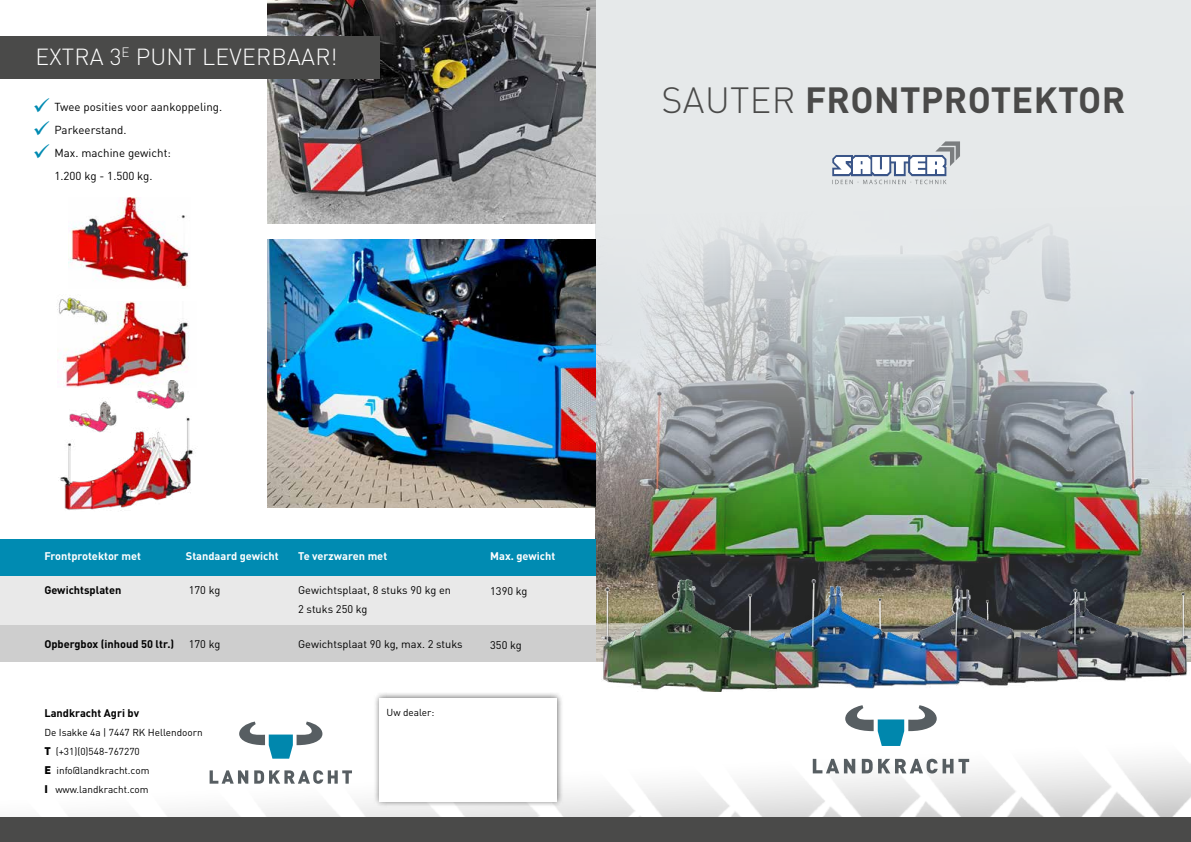
<style>
.page{position:relative;width:1191px;height:842px;background:#fff}
.page>*{position:absolute;margin:0;border:0;box-sizing:border-box;transform-origin:0 0}
.t1{font:700 36px "DIN Pro";letter-spacing:.01em;color:#4a4a49}
.t2{font:300 23px "DIN Pro";letter-spacing:.01em;color:#fff}
.t3{font:11.5px/23px "DIN Pro";color:#000;text-align:center}
.t4{font:11px/19px "DIN Pro";color:#000}
.t5{font:700 11px "DIN Pro";color:#fff}
.t6{font:700 11px "DIN Pro";color:#000}
.t7{font:10px/19px "DIN Pro";color:#000}
.s1{color:#008bb2}
.s2{font-weight:300}
.s3{font-weight:900;font-size:11px}
</style>
<div class="page">
<img style="left:0;top:735px;width:1191px;height:83px">
<div style="left:595px;top:0;width:596px;height:661px;background:#e6e9ea"></div>
<img style="left:595px;top:193px;width:596px;height:469px">
<div style="left:373px;top:692px;width:190px;height:115px;background:#000;opacity:.6"></div>
<div style="left:379px;top:698px;width:178px;height:103px;background:#fff"></div>
<svg style="left:210px;top:770px;width:38px;height:14px"></svg>
<svg style="left:254px;top:770px;width:98px;height:14px"></svg>
<svg style="left:239px;top:721px;width:83px;height:38px"></svg>
<img style="left:267px;top:0;width:328px;height:223px">
<img style="left:267px;top:240px;width:328px;height:267px">
<svg style="left:832px;top:141px;width:128px;height:43px"></svg>
<div style="left:0;top:576px;width:595px;height:57px;background:#e9e9e9"></div>
<div style="left:0;top:626px;width:595px;height:36px;background:#cecece"></div>
<div style="left:0;top:539px;width:595px;height:37px;background:#008bb2"></div>
<svg style="left:812px;top:759px;width:43px;height:14px"></svg>
<svg style="left:861px;top:759px;width:108px;height:14px"></svg>
<svg style="left:845px;top:705px;width:91px;height:41px"></svg>
<img style="left:601px;top:579px;width:590px;height:112px">
<div style="left:0;top:36px;width:379px;height:42px;background:#4a4a49"></div>
<img style="left:69px;top:197px;width:120px;height:91px">
<img style="left:57px;top:318px;width:132px;height:69px">
<img style="left:60px;top:433px;width:134px;height:78px">
<img style="left:64px;top:380px;width:126px;height:53px">
<img style="left:57px;top:297px;width:102px;height:34px">
<div style="left:0;top:818px;width:1191px;height:24px;background:#4a4a49"></div>
<h2 class="t2" style="left:35px;top:41px;width:303px">EXTRA 3<sup>E</sup> PUNT LEVERBAAR!</h2>
<p class="t3" style="left:33px;top:95px;width:191px"><span class="s1">✓</span> Twee posities voor aankoppeling.</p>
<h1 class="t1" style="left:661px;top:75px;width:465px"><span class="s2">SAUTER</span> FRONTPROTEKTOR</h1>
<p class="t3" style="left:33px;top:118px;width:95px"><span class="s1">✓</span> Parkeerstand.</p>
<p class="t3" style="left:33px;top:141px;width:139px"><span class="s1">✓</span> Max. machine gewicht:<br>1.200 kg - 1.500 kg.</p>
<p class="t5" style="left:44px;top:548px;width:98px">Frontprotektor met</p>
<p class="t6" style="left:44px;top:583px;width:79px">Gewichtsplaten</p>
<p class="t6" style="left:44px;top:637px;width:131px">Opbergbox (inhoud 50 ltr.)</p>
<p class="t5" style="left:186px;top:548px;width:94px">Standaard gewicht</p>
<p class="t5" style="left:298px;top:548px;width:91px">Te verzwaren met</p>
<p class="t5" style="left:490px;top:548px;width:67px">Max. gewicht</p>
<p class="t4" style="left:189px;top:580px;width:33px">170 kg</p>
<p class="t4" style="left:189px;top:634px;width:33px">170 kg</p>
<p class="t4" style="left:298px;top:580px;width:154px">Gewichtsplaat, 8 stuks 90 kg en<br>2 stuks 250 kg</p>
<p class="t4" style="left:298px;top:634px;width:166px">Gewichtsplaat 90 kg, max. 2 stuks</p>
<p class="t4" style="left:490px;top:581px;width:39px">1390 kg</p>
<p class="t4" style="left:490px;top:635px;width:33px">350 kg</p>
<p class="t6" style="left:44px;top:705px;width:96px">Landkracht Agri bv</p>
<p class="t7" style="left:44px;top:722px;width:160px">De Isakke 4a | 7447 RK Hellendoorn<br><span class="s3">T</span> (+31)(0)548-767270<br><span class="s3">E</span> info@landkracht.com<br><span class="s3">I</span> www.landkracht.com</p>
<p class="t7" style="left:386px;top:702px;width:49px">Uw dealer:</p>
</div>
